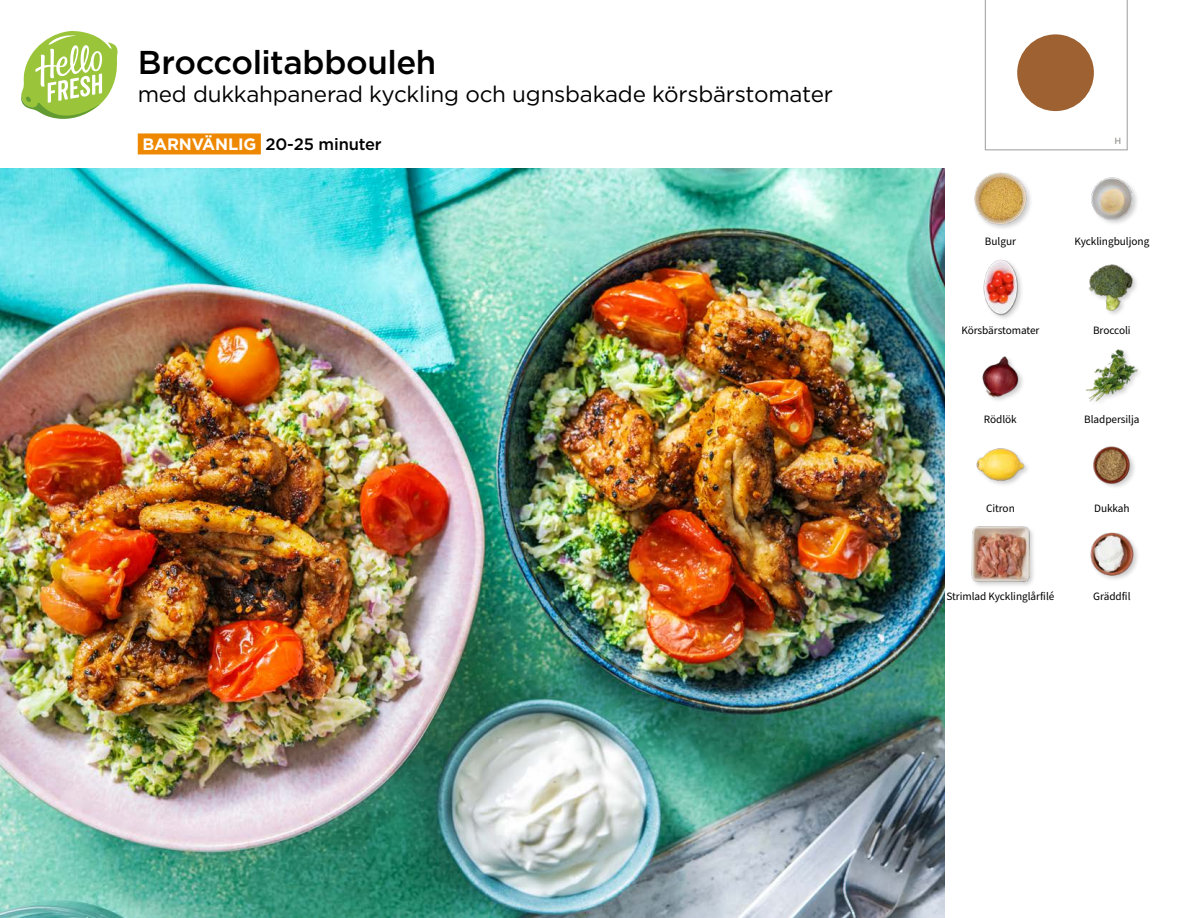
<style>
.page{position:relative;width:1188px;height:918px;background:#fff}
.page>*{position:absolute;margin:0;border:0;box-sizing:border-box;transform-origin:0 0}
.t1{font:500 33px "Gotham";letter-spacing:-.015em;color:#000}
.t2{font:22.5px "Gotham";letter-spacing:-.01em;color:#000}
.t3{font:500 16.5px "Gotham";letter-spacing:-.01em;color:#000}
.t4{font:11.25px "Source Sans Pro";letter-spacing:-.005em;color:#000}
.t5{font:500 9px "Gotham";color:#9d9d9c}
.s1{font-weight:700;color:#fff}
</style>
<div class="page">
<div style="left:138px;top:133px;width:123px;height:21px;background:#e80"></div>
<svg style="left:21px;top:31px;width:97px;height:88px"></svg>
<img style="left:0;top:168px;width:945px;height:750px">
<svg style="left:985px;top:0;width:142px;height:150px"></svg>
<img style="left:1090px;top:532px;width:48px;height:47px">
<div style="left:971px;top:525px;width:65px;height:63px;background:#000;opacity:.2"></div>
<img style="left:972px;top:525px;width:57px;height:58px">
<img style="left:1093px;top:446px;width:42px;height:41px">
<div style="left:975px;top:448px;width:56px;height:39px;background:#000;opacity:.2"></div>
<img style="left:976px;top:448px;width:49px;height:39px">
<img style="left:1086px;top:349px;width:53px;height:53px">
<img style="left:982px;top:356px;width:41px;height:45px">
<img style="left:1088px;top:264px;width:49px;height:50px">
<div style="left:982px;top:258px;width:43px;height:64px;background:#000;opacity:.2"></div>
<img style="left:982px;top:259px;width:43px;height:57px">
<div style="left:1090px;top:177px;width:50px;height:49px;background:#000;opacity:.2"></div>
<img style="left:1091px;top:178px;width:42px;height:41px">
<div style="left:973px;top:171px;width:60px;height:60px;background:#000;opacity:.2"></div>
<img style="left:973px;top:171px;width:56px;height:56px">
<h1 class="t1" style="left:138px;top:41px;width:300px">Broccolitabbouleh</h1>
<h2 class="t2" style="left:138px;top:80px;width:697px">med dukkahpanerad kyckling och ugnsbakade körsbärstomater</h2>
<h3 class="t3" style="left:142px;top:133px;width:241px"><span class="s1">BARNVÄNLIG</span> 20-25 minuter</h3>
<p class="t5" style="left:1114px;top:135px;width:8px">H</p>
<p class="t4" style="left:985px;top:234px;width:33px">Bulgur</p>
<p class="t4" style="left:1074px;top:234px;width:76px">Kycklingbuljong</p>
<p class="t4" style="left:961px;top:323px;width:80px">Körsbärstomater</p>
<p class="t4" style="left:1093px;top:323px;width:39px">Broccoli</p>
<p class="t4" style="left:984px;top:412px;width:34px">Rödlök</p>
<p class="t4" style="left:1084px;top:412px;width:57px">Bladpersilja</p>
<p class="t4" style="left:986px;top:500px;width:30px">Citron</p>
<p class="t4" style="left:1094px;top:500px;width:37px">Dukkah</p>
<p class="t4" style="left:946px;top:589px;width:109px">Strimlad Kycklinglårfilé</p>
<p class="t4" style="left:1093px;top:589px;width:39px">Gräddfil</p>
</div>
